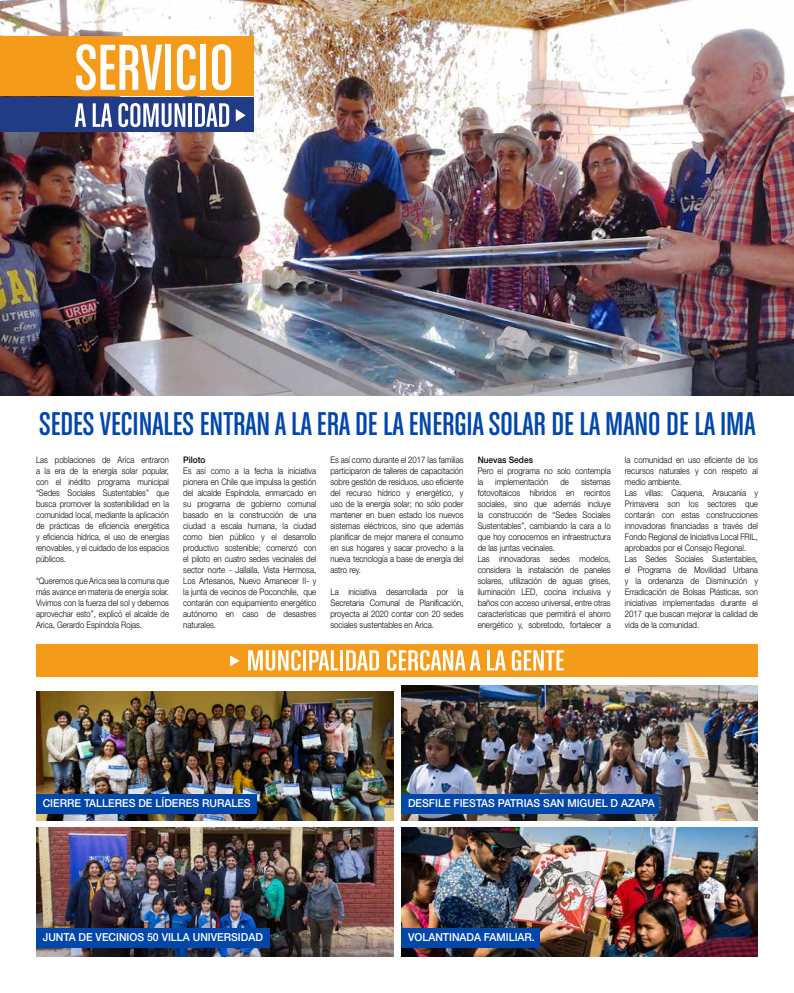
<style>
.page{position:relative;width:794px;height:993px;background:#fff}
.page>*{position:absolute;margin:0;border:0;box-sizing:border-box;transform-origin:0 0}
.t1{font:35px "Chalet Comprime Cologne Eighty";color:#0047a9}
.t2{font:500 11px "Helvetica Neue LT Std";color:#fff;scale:.95 1}
.t3{font:300 9px/11px "Helvetica Neue LT Std";color:#000;text-align:justify;scale:.87 1}
.t4{font:300 9px/11px "Helvetica Neue LT Std";color:#000;text-align:justify;scale:.86 1}
.t5{font:500 9px "Helvetica Neue LT Std";color:#000;scale:.93 1}
</style>
<div class="page">
<img style="left:0;top:0;width:794px;height:395px">
<div style="left:0;top:36px;width:253px;height:59px;background:#f59b1a"></div>
<div style="left:0;top:98px;width:253px;height:34px;background:#213b84"></div>
<svg style="left:76px;top:44px;width:86px;height:46px"></svg>
<div style="left:165px;top:45px;width:6px;height:45px;background:#fff"></div>
<svg style="left:177px;top:44px;width:19px;height:46px"></svg>
<div style="left:200px;top:45px;width:6px;height:45px;background:#fff"></div>
<svg style="left:212px;top:44px;width:19px;height:46px"></svg>
<svg style="left:75px;top:103px;width:11px;height:24px"></svg>
<svg style="left:93px;top:103px;width:19px;height:24px"></svg>
<svg style="left:118px;top:103px;width:67px;height:24px"></svg>
<hr style="left:189px;top:103px;width:3px;height:24px;background:#fff">
<svg style="left:195px;top:103px;width:34px;height:24px"></svg>
<svg style="left:236px;top:109px;width:10px;height:13px"></svg>
<div style="left:36px;top:643px;width:722px;height:33px;background:#f59b1a"></div>
<svg style="left:248px;top:650px;width:53px;height:20px"></svg>
<hr style="left:303px;top:650px;width:3px;height:20px;background:#fff">
<svg style="left:309px;top:650px;width:29px;height:20px"></svg>
<hr style="left:340px;top:650px;width:3px;height:20px;background:#fff">
<svg style="left:346px;top:650px;width:33px;height:20px"></svg>
<svg style="left:387px;top:650px;width:93px;height:20px"></svg>
<svg style="left:487px;top:650px;width:19px;height:20px"></svg>
<svg style="left:512px;top:650px;width:52px;height:20px"></svg>
<svg style="left:230px;top:655px;width:10px;height:11px"></svg>
<img style="left:36px;top:691px;width:357px;height:129px">
<img style="left:401px;top:685px;width:357px;height:135px">
<img style="left:36px;top:827px;width:357px;height:129px">
<img style="left:401px;top:827px;width:357px;height:129px">
<div style="left:36px;top:794px;width:221px;height:19px;background:#0047a9"></div>
<div style="left:401px;top:794px;width:258px;height:19px;background:#0047a9"></div>
<div style="left:36px;top:928px;width:233px;height:19px;background:#0047a9"></div>
<div style="left:401px;top:928px;width:139px;height:19px;background:#0047a9"></div>
<h1 class="t1" style="left:39px;top:404px;width:717px">SEDES VECINALES ENTRAN A LA ERA DE LA ENERGIA SOLAR DE LA MANO DE LA IMA</h1>
<p class="t4" style="left:36px;top:454px;width:156px">Las poblaciones de Arica entraron a la era de la energía solar popular, con el inédito programa municipal “Sedes Sociales Sustentables” que busca promover la sostenibilidad en la comunidad local, mediante la aplicación de prácticas de eficiencia energética y eficiencia hídrica, el uso de energías renovables, y el cuidado de los espacios públicos.</p>
<p class="t4" style="left:36px;top:575px;width:156px">“Queremos que Arica sea la comuna que más avance en materia de energía solar.<br>Vivimos con la fuerza del sol y debemos aprovechar esto”, explicó el alcalde de Arica, Gerardo Espíndola Rojas.</p>
<p class="t5" style="left:183px;top:454px;width:26px">Piloto</p>
<p class="t3" style="left:183px;top:465px;width:154px">Es así como a la fecha la iniciativa pionera en Chile que impulsa la gestión del alcalde Espíndola, enmarcado en su programa de gobierno comunal basado en la construcción de una ciudad a escala humana, la ciudad como bien público y el desarrollo productivo sostenible; comenzó con el piloto en cuatro sedes vecinales del sector norte - Jallalla, Vista Hermosa, Los Artesanos, Nuevo Amanecer II- y la junta de vecinos de Poconchile, que contarán con equipamiento energético autónomo en caso de desastres naturales.</p>
<p class="t3" style="left:330px;top:454px;width:154px">Es así como durante el 2017 las familias participaron de talleres de capacitación sobre gestión de residuos, uso eficiente del recurso hídrico y energético, y uso de la energía solar; no sólo poder mantener en buen estado los nuevos sistemas eléctricos, sino que además planificar de mejor manera el consumo en sus hogares y sacar provecho a la nueva tecnología a base de energía del astro rey.</p>
<p class="t5" style="left:478px;top:454px;width:61px">Nuevas Sedes</p>
<p class="t3" style="left:478px;top:465px;width:154px">Pero el programa no solo contempla la</p>
<p class="t3" style="left:625px;top:454px;width:154px;text-align:left">la comunidad en uso eficiente de los recursos naturales y con respeto al medio ambiente.<br>Las villas: Caquena, Araucanía y Primavera son los sectores que contarán con estas construcciones innovadoras financiadas a través del Fondo Regional de Iniciativa Local FRIL, aprobados por el Consejo Regional.<br>Las Sedes Sociales Sustentables, el Programa de Movilidad Urbana y la ordenanza de Disminución y Erradicación de Bolsas Plásticas, son iniciativas implementadas durante el 2017 que buscan mejorar la calidad de vida de la comunidad.</p>
<p class="t3" style="left:495px;top:476px;width:63px">implementación</p>
<p class="t3" style="left:560px;top:476px;width:11px">de</p>
<p class="t3" style="left:478px;top:476px;width:154px;text-align:left;text-indent:103px">sistemas fotovoltaicos híbridos en recintos sociales, sino que además incluye la construcción de “Sedes Sociales Sustentables”, cambiando la cara a lo que hoy conocemos en infraestructura de las juntas vecinales.<br>Las innovadoras sedes modelos, considera la instalación de paneles solares, utilización de aguas grises, iluminación LED, cocina inclusiva y baños con acceso universal, entre otras características que permitirá el ahorro energético y, sobretodo, fortalecer a</p>
<p class="t3" style="left:330px;top:586px;width:154px">La iniciativa desarrollada por la Secretaria Comunal de Planificación, proyecta al 2020 contar con 20 sedes sociales sustentables en Arica.</p>
<p class="t2" style="left:43px;top:796px;width:220px">CIERRE TALLERES DE LÍDERES RURALES</p>
<p class="t2" style="left:408px;top:796px;width:261px">DESFILE FIESTAS PATRIAS SAN MIGUEL D AZAPA</p>
<p class="t2" style="left:43px;top:930px;width:233px">JUNTA DE VECINIOS 50 VILLA UNIVERSIDAD</p>
<p class="t2" style="left:408px;top:930px;width:135px">VOLANTINADA FAMILIAR.</p>
</div>
